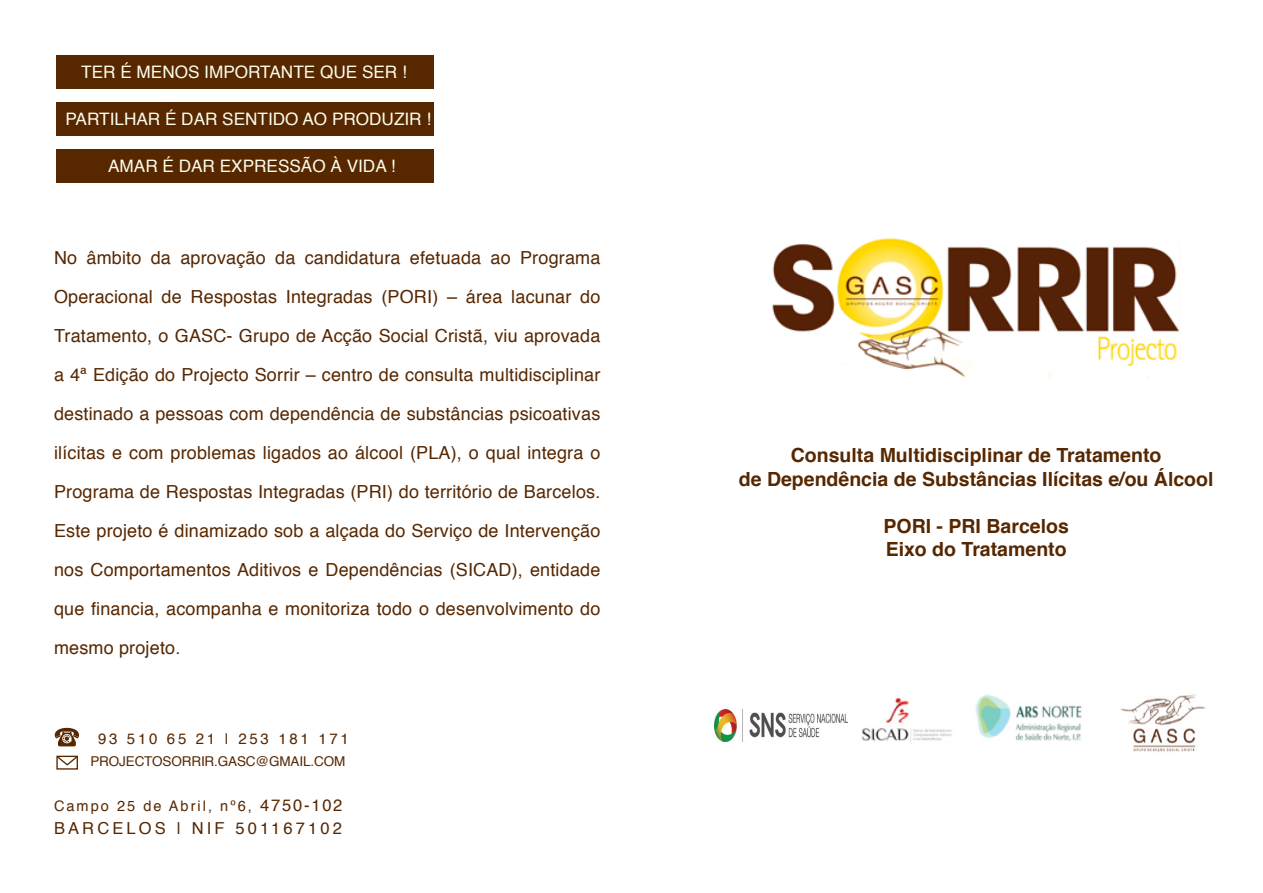
<style>
.page{position:relative;width:1263px;height:893px;background:#fff}
.page>*{position:absolute;margin:0;border:0;box-sizing:border-box;transform-origin:0 0}
.t1{font:700 19.5px "Helvetica";color:#572700}
.t2{font:18px/39px "Helvetica";letter-spacing:.01em;color:#572700;text-align:justify}
.t3{font:17.1px "Helvetica";color:#fbfcec}
.t4{font:16.5px "Helvetica";letter-spacing:.19em;color:#572700}
.t5{font:15px "Helvetica";letter-spacing:.18em;color:#572700}
.t6{font:14.55px "Helvetica";letter-spacing:.14em;color:#572700}
.t7{font:13.5px "Helvetica";letter-spacing:-.01em;color:#572700}
.s1{font-size:16.5px}
</style>
<div class="page">
<div style="left:56px;top:55px;width:378px;height:34px;background:#572700"></div>
<div style="left:56px;top:102px;width:378px;height:34px;background:#572700"></div>
<div style="left:56px;top:149px;width:378px;height:34px;background:#572700"></div>
<svg style="left:55px;top:728px;width:24px;height:18px"></svg>
<svg style="left:56px;top:755px;width:22px;height:11px"></svg>
<img style="left:772px;top:238px;width:408px;height:142px">
<img style="left:847px;top:694px;width:359px;height:58px">
<img style="left:715px;top:709px;width:132px;height:32px">
<p class="t3" style="left:81px;top:59px;width:327px">TER É MENOS IMPORTANTE QUE SER !</p>
<p class="t3" style="left:65px;top:106px;width:367px">PARTILHAR É DAR SENTIDO AO PRODUZIR !</p>
<p class="t3" style="left:108px;top:153px;width:289px">AMAR É DAR EXPRESSÃO À VIDA !</p>
<p class="t2" style="left:54px;top:239px;width:548px">No âmbito da aprovação da candidatura efetuada ao Programa Operacional de Respostas Integradas (PORI) – área lacunar do Tratamento, o GASC- Grupo de Acção Social Cristã, viu aprovada a 4ª Edição do Projecto Sorrir – centro de consulta multidisciplinar destinado a pessoas com dependência de substâncias psicoativas ilícitas e com problemas ligados ao álcool (PLA), o qual integra o Programa de Respostas Integradas (PRI) do território de Barcelos.<br>Este projeto é dinamizado sob a alçada do Serviço de Intervenção nos Comportamentos Aditivos e Dependências (SICAD), entidade que financia, acompanha e monitoriza todo o desenvolvimento do mesmo projeto.</p>
<p class="t5" style="left:98px;top:727px;width:252px">93 510 65 21 | 253 181 171</p>
<p class="t7" style="left:90px;top:751px;width:256px">PROJECTOSORRIR.GASC@GMAIL.COM</p>
<p class="t6" style="left:54px;top:795px;width:290px">Campo 25 de Abril, nº6, <span class="s1">4750-102</span></p>
<p class="t4" style="left:54px;top:815px;width:289px">BARCELOS | NIF 501167102</p>
<p class="t1" style="left:791px;top:440px;width:372px">Consulta Multidisciplinar de Tratamento</p>
<p class="t1" style="left:739px;top:463px;width:476px">de Dependência de Substâncias Ilícitas e/ou Álcool</p>
<p class="t1" style="left:883px;top:510px;width:187px">PORI - PRI Barcelos</p>
<p class="t1" style="left:886px;top:533px;width:182px">Eixo do Tratamento</p>
</div>
